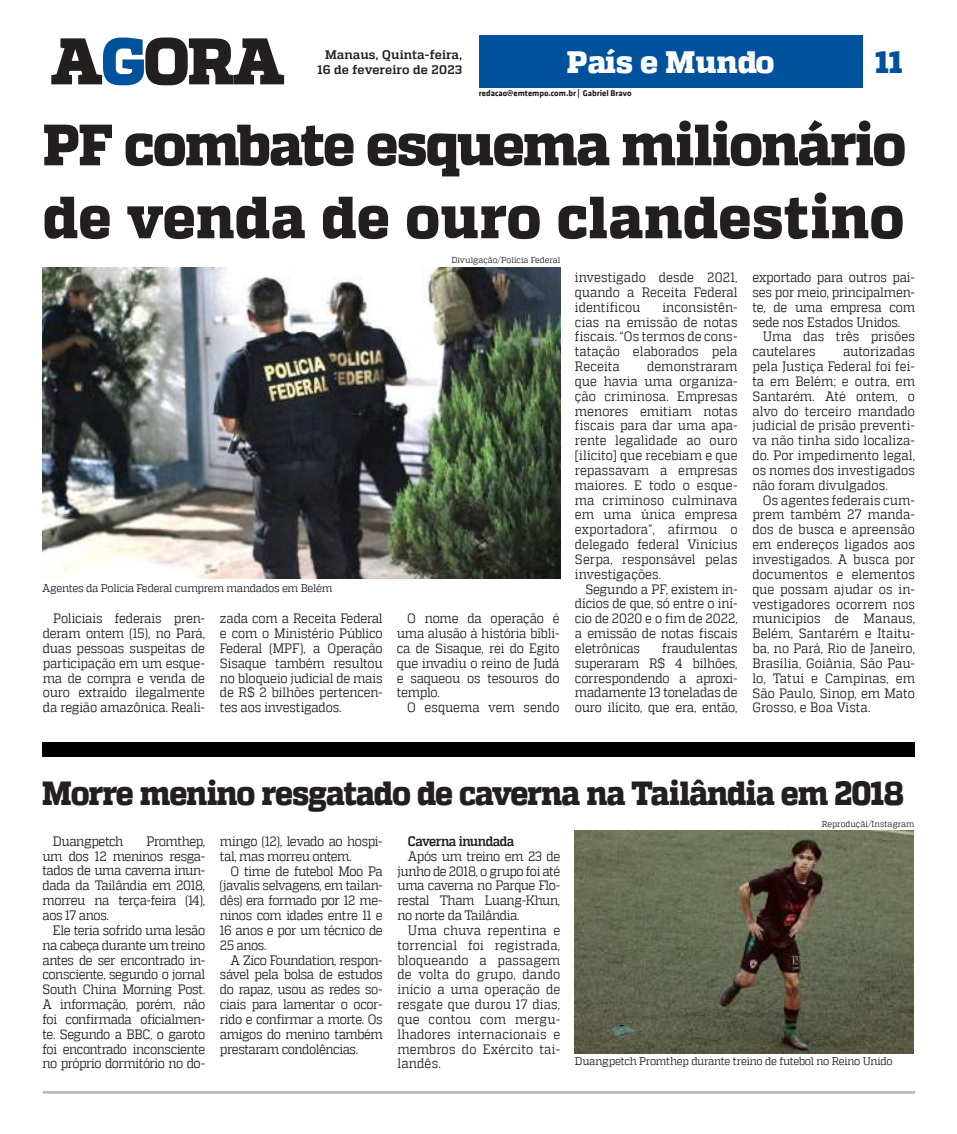
<style>
.page{position:relative;width:957px;height:1134px;background:#fff}
.page>*{position:absolute;margin:0;border:0;box-sizing:border-box;transform-origin:0 0}
.t1{font:800 59.38px "MW Quadon";letter-spacing:.005em;color:#241f1f;scale:.95 1}
.t2{font:800 58.12px "MW Quadon";letter-spacing:-.035em;color:#241f1f;scale:.95 1}
.t3{font:800 33.38px "MW Quadon";letter-spacing:-.035em;color:#241f1f;scale:.92 1}
.t4{font:800 30.88px "MW Quadon";color:#fff}
.t5{font:800 30.88px "MW Quadon";color:#00529c}
.t6{font:13.62px/14.9px "MW Quadon";letter-spacing:-.015em;color:#241f1f;text-align:justify;scale:.9 1}
.t7{font:13.62px/14.9px "MW Quadon";letter-spacing:-.035em;color:#241f1f;scale:.9 1}
.t8{font:13.62px/14.9px "MW Quadon";letter-spacing:.01em;color:#241f1f;scale:.9 1}
.t9{font:13.62px "MW Quadon";letter-spacing:.005em;color:#241f1f;scale:.9 1}
.t10{font:700 13.62px "MW Quadon";letter-spacing:-.04em;color:#241f1f;scale:.9 1}
.t11{font:700 12.38px/14.9px "MW Quadon";letter-spacing:.01em;color:#241f1f;text-align:right}
.t12{font:11.12px "MW Quadon";letter-spacing:-.025em;color:#241f1f;scale:.95 1}
.t13{font:8.62px "MW Quadon";letter-spacing:.005em;color:#241f1f;scale:.95 1}
.t14{font:700 8.62px "MW Klavika Bd";color:#241f1f}
</style>
<div class="page">
<div style="left:479px;top:35px;width:383px;height:53px;background:#00529c"></div>
<svg style="left:51px;top:38px;width:233px;height:47px"></svg>
<hr style="left:43px;top:1091px;width:872px;height:2px;background:#b5b5b6">
<div style="left:42px;top:742px;width:872px;height:15px;background:#000"></div>
<img style="left:575px;top:831px;width:338px;height:222px">
<img style="left:42px;top:267px;width:518px;height:312px">
<p class="t11" style="left:317px;top:47px;width:146px">Manaus, Quinta-feira,<br>16 de fevereiro de 2023</p>
<h3 class="t4" style="left:567px;top:44px;width:209px">País e Mundo</h3>
<h3 class="t5" style="left:875px;top:44px;width:29px">11</h3>
<p class="t14" style="left:479px;top:87px;width:154px">redacao@emtempo.com.br | Gabriel Bravo</p>
<h2 class="t2" style="left:43px;top:111px;width:910px">PF combate esquema milionário</h2>
<h1 class="t1" style="left:43px;top:182px;width:908px">de venda de ouro clandestino</h1>
<p class="t13" style="left:451px;top:255px;width:116px">Divulgação/Polícia Federal</p>
<p class="t12" style="left:42px;top:582px;width:307px">Agentes da Polícia Federal cumprem mandados em Belém</p>
<p class="t6" style="left:43px;top:611px;width:182px;text-indent:10px">Policiais federais pren&shy;deram ontem (15), no Pará, duas pessoas suspeitas de participação em um esque&shy;ma de compra e venda de ouro extraído ilegalmente da região amazônica. Reali-</p>
<p class="t6" style="left:220px;top:611px;width:182px">zada com a Receita Federal e com o Ministério Público Federal (MPF), a Operação Sisaque também resultou no bloqueio judicial de mais de R$ 2 bilhões pertencen&shy;tes aos investigados.</p>
<p class="t6" style="left:397px;top:611px;width:182px;text-indent:10px">O nome da operação é uma alusão à história bíbli&shy;ca de Sisaque, rei do Egito que invadiu o reino de Judá e saqueou os tesouros do templo.</p>
<p class="t9" style="left:407px;top:700px;width:171px">O esquema vem sendo</p>
<p class="t6" style="left:575px;top:270px;width:182px">investigado desde 2021, quando a Receita Federal identificou</p>
<p class="t6" style="left:575px;top:299px;width:182px;text-indent:88px">inconsistên&shy;cias na emissão de notas fiscais. “Os termos de cons&shy;tatação elaborados pela Receita</p>
<p class="t6" style="left:575px;top:359px;width:182px;text-indent:72px">demonstraram que havia uma organiza&shy;ção criminosa. Empresas menores emitiam notas fiscais para dar uma apa&shy;rente legalidade ao ouro [ilícito] que recebiam e que repassavam a empresas maiores. E todo o esque&shy;ma criminoso culminava em uma única empresa exportadora”, afirmou o delegado federal Vinícius Serpa, responsável pelas investigações.</p>
<p class="t6" style="left:575px;top:581px;width:182px;text-indent:10px">Segundo a PF, existem in&shy;dícios de que, só entre o iní&shy;cio de 2020 e o fim de 2022, a emissão de notas fiscais eletrônicas</p>
<p class="t6" style="left:575px;top:641px;width:182px;text-indent:87px">fraudulentas superaram R$ 4 bilhões, correspondendo a aproxi&shy;madamente 13 toneladas de ouro ilícito, que era, então,</p>
<p class="t6" style="left:752px;top:270px;width:182px">exportado para outros paí&shy;ses por meio, principalmen&shy;te, de uma empresa com sede nos Estados Unidos.</p>
<p class="t8" style="left:752px;top:329px;width:182px;text-indent:10px">Uma das três prisões cautelares</p>
<p class="t6" style="left:752px;top:344px;width:182px;text-indent:91px">autorizadas pela Justiça Federal foi fei&shy;ta em Belém; e outra, em Santarém. Até ontem, o alvo do terceiro mandado judicial de prisão preventi&shy;va não tinha sido localiza&shy;do. Por impedimento legal, os nomes dos investigados não foram divulgados.</p>
<p class="t6" style="left:752px;top:492px;width:182px;text-indent:10px">Os agentes federais cum&shy;prem também 27 manda&shy;dos de busca e apreensão em endereços ligados aos investigados. A busca por documentos e elementos que possam ajudar os in&shy;vestigadores ocorrem nos municípios de Manaus, Belém, Santarém e Itaitu&shy;ba, no Pará, Rio de Janeiro, Brasília, Goiânia, São Pau&shy;lo, Tatuí e Campinas, em São Paulo, Sinop, em Mato Grosso, e Boa Vista.</p>
<h3 class="t3" style="left:42px;top:774px;width:938px">Morre menino resgatado de caverna na Tailândia em 2018</h3>
<p class="t6" style="left:53px;top:833px;width:80px">Duangpetch</p>
<p class="t13" style="left:822px;top:819px;width:99px">Reproduçãi/Instagram</p>
<p class="t10" style="left:408px;top:833px;width:120px">Caverna inundada</p>
<p class="t6" style="left:397px;top:848px;width:182px;text-indent:10px">Após um treino em 23 de junho de 2018, o grupo foi até uma caverna no Parque Flo&shy;restal Tham Luang-Khun, no norte da Tailândia.</p>
<p class="t6" style="left:397px;top:922px;width:182px;text-indent:10px">Uma chuva repentina e torrencial foi registrada, bloqueando a passagem de volta do grupo, dando início a uma operação de resgate que durou 17 dias, que contou com mergu&shy;lhadores internacionais e membros do Exército tai&shy;landês.</p>
<p class="t7" style="left:220px;top:833px;width:182px">mingo (12), levado ao hospi&shy;tal, mas morreu ontem.</p>
<p class="t6" style="left:220px;top:863px;width:182px;text-indent:10px">O time de futebol Moo Pa (javalis selvagens, em tailan&shy;dês) era formado por 12 me&shy;ninos com idades entre 11 e 16 anos e por um técnico de 25 anos.</p>
<p class="t6" style="left:220px;top:952px;width:182px;text-indent:10px">A Zico Foundation, respon&shy;sável pela bolsa de estudos do rapaz, usou as redes so&shy;ciais para lamentar o ocor&shy;rido e confirmar a morte. Os amigos do menino também prestaram condolências.</p>
<p class="t6" style="left:42px;top:833px;width:182px;text-indent:104px">Promthep, um dos 12 meninos resga&shy;tados de uma caverna inun&shy;dada da Tailândia em 2018, morreu na terça-feira (14), aos 17 anos.</p>
<p class="t6" style="left:42px;top:922px;width:182px;text-indent:10px">Ele teria sofrido uma lesão na cabeça durante um treino antes de ser encontrado in&shy;consciente, segundo o jornal South China Morning Post.<br>A informação, porém, não foi confirmada oficialmen&shy;te. Segundo a BBC, o garoto foi encontrado inconsciente no próprio dormitório no do-</p>
<p class="t12" style="left:575px;top:1055px;width:336px">Duangpetch Promthep durante treino de futebol no Reino Unido</p>
</div>
